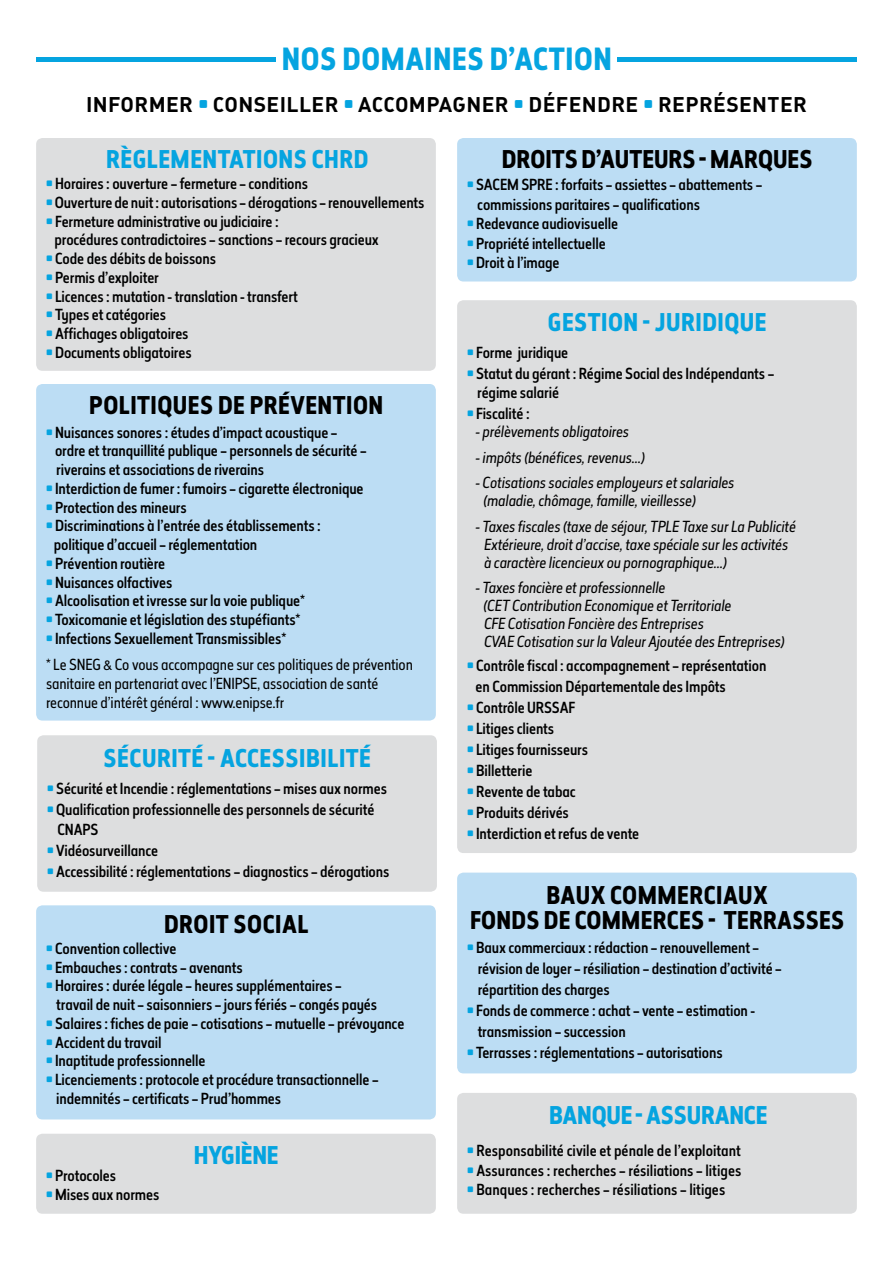
<style>
.page{position:relative;width:893px;height:1263px;background:#fff}
.page>*{position:absolute;margin:0;border:0;box-sizing:border-box;transform-origin:0 0}
.t1{font:700 30px "Elysio";letter-spacing:.02em;color:#05a4e0}
.t2{font:700 24px "Elysio";letter-spacing:.01em;color:#000}
.t3{font:700 24px "Elysio";letter-spacing:.02em;color:#05a4e0}
.t4{font:700 24px "Elysio";letter-spacing:-.01em;color:#05a4e0}
.t5{font:700 21px "DIN";letter-spacing:.02em;color:#000}
.t6{font:500 15px "Elysio";letter-spacing:-.01em;color:#000}
.t7{font:italic 15px "Elysio";letter-spacing:-.01em;color:#000}
.t8{font:15px "Elysio";letter-spacing:-.01em;color:#000}
.s1{font-family:"Agency FB";color:#05a4e0}
.s2{font-family:"Agency FB";font-weight:700;color:#05a4e0}
.s3{font-family:"Helvetica Neue";font-size:13.5px}
</style>
<div class="page">
<div style="left:36px;top:138px;width:400px;height:233px;background:#dddedf;border-radius:6px"></div>
<div style="left:36px;top:1134px;width:400px;height:80px;background:#dddedf;border-radius:6px"></div>
<div style="left:36px;top:905px;width:400px;height:214px;background:#bcddf4;border-radius:6px"></div>
<div style="left:37px;top:735px;width:400px;height:157px;background:#dddedf;border-radius:6px"></div>
<div style="left:457px;top:873px;width:400px;height:200px;background:#bcddf4;border-radius:6px"></div>
<div style="left:457px;top:1093px;width:400px;height:121px;background:#dddedf;border-radius:6px"></div>
<div style="left:457px;top:300px;width:400px;height:553px;background:#dddedf;border-radius:6px"></div>
<div style="left:36px;top:384px;width:400px;height:336px;background:#bcddf4;border-radius:6px"></div>
<div style="left:457px;top:138px;width:400px;height:143px;background:#bcddf4;border-radius:6px"></div>
<div style="left:617px;top:57px;width:240px;height:5px;background:#05a4e0"></div>
<div style="left:36px;top:57px;width:240px;height:5px;background:#05a4e0"></div>
<p class="t1" style="left:282px;top:38px;width:332px">NOS DOMAINES D’ACTION</p>
<p class="t5" style="left:86px;top:91px;width:722px">INFORMER <span class="s1">•</span> CONSEILLER <span class="s1">•</span> ACCOMPAGNER <span class="s1">•</span> DÉFENDRE <span class="s1">•</span> REPRÉSENTER</p>
<p class="t3" style="left:106px;top:142px;width:264px">RÈGLEMENTATIONS CHRD</p>
<p class="t6" style="left:46px;top:173px;width:263px"><span class="s2">•</span> Horaires : ouverture – fermeture – conditions</p>
<p class="t6" style="left:46px;top:192px;width:380px"><span class="s2">•</span>Ouverture de nuit : autorisations – dérogations – renouvellements</p>
<p class="t6" style="left:46px;top:211px;width:234px"><span class="s2">•</span> Fermeture administrative ou judiciaire :</p>
<p class="t6" style="left:55px;top:230px;width:326px">procédures contradictoires – sanctions – recours gracieux</p>
<p class="t6" style="left:46px;top:248px;width:171px"><span class="s2">•</span> Code des débits de boissons</p>
<p class="t6" style="left:46px;top:267px;width:114px"><span class="s2">•</span> Permis d’exploiter</p>
<p class="t6" style="left:46px;top:286px;width:253px"><span class="s2">•</span> Licences : mutation - translation - transfert</p>
<p class="t6" style="left:46px;top:305px;width:122px"><span class="s2">•</span> Types et catégories</p>
<p class="t6" style="left:46px;top:323px;width:144px"><span class="s2">•</span> Affichages obligatoires</p>
<p class="t6" style="left:46px;top:342px;width:147px"><span class="s2">•</span> Documents obligatoires</p>
<p class="t2" style="left:89px;top:388px;width:295px">POLITIQUES DE PRÉVENTION</p>
<p class="t6" style="left:46px;top:422px;width:293px"><span class="s2">•</span> Nuisances sonores : études d’impact acoustique –</p>
<p class="t6" style="left:55px;top:440px;width:313px">ordre et tranquillité publique – personnels de sécurité –</p>
<p class="t6" style="left:56px;top:459px;width:209px">riverains et associations de riverains</p>
<p class="t6" style="left:46px;top:478px;width:319px"><span class="s2">•</span> Interdiction de fumer : fumoirs – cigarette électronique</p>
<p class="t6" style="left:46px;top:497px;width:142px"><span class="s2">•</span> Protection des mineurs</p>
<p class="t6" style="left:46px;top:515px;width:276px"><span class="s2">•</span> Discriminations à l’entrée des établissements :</p>
<p class="t6" style="left:54px;top:534px;width:205px">politique d’accueil – réglementation</p>
<p class="t6" style="left:46px;top:553px;width:121px"><span class="s2">•</span> Prévention routière</p>
<p class="t6" style="left:46px;top:572px;width:128px"><span class="s2">•</span> Nuisances olfactives</p>
<p class="t6" style="left:46px;top:590px;width:261px"><span class="s2">•</span> Alcoolisation et ivresse sur la voie publique*</p>
<p class="t6" style="left:46px;top:609px;width:256px"><span class="s2">•</span> Toxicomanie et législation des stupéfiants*</p>
<p class="t6" style="left:46px;top:628px;width:242px"><span class="s2">•</span> Infections Sexuellement Transmissibles*</p>
<p class="t8" style="left:46px;top:654px;width:368px">* Le SNEG <span class="s3">&amp;</span> Co vous accompagne sur ces politiques de prévention</p>
<p class="t8" style="left:46px;top:673px;width:334px">sanitaire en partenariat avec l’ENIPSE, association de santé</p>
<p class="t8" style="left:46px;top:692px;width:240px">reconnue d’intérêt général : www.enipse.fr</p>
<p class="t3" style="left:104px;top:741px;width:269px">SÉCURITÉ - ACCESSIBILITÉ</p>
<p class="t6" style="left:47px;top:778px;width:341px"><span class="s2">•</span> Sécurité et Incendie : réglementations – mises aux normes</p>
<p class="t6" style="left:47px;top:799px;width:329px"><span class="s2">•</span> Qualification professionnelle des personnels de sécurité</p>
<p class="t6" style="left:57px;top:819px;width:43px">CNAPS</p>
<p class="t6" style="left:47px;top:840px;width:113px"><span class="s2">•</span> Vidéosurveillance</p>
<p class="t6" style="left:47px;top:861px;width:344px"><span class="s2">•</span> Accessibilité : réglementations – diagnostics – dérogations</p>
<p class="t2" style="left:164px;top:907px;width:146px">DROIT SOCIAL</p>
<p class="t6" style="left:46px;top:938px;width:132px"><span class="s2">•</span> Convention collective</p>
<p class="t6" style="left:46px;top:957px;width:198px"><span class="s2">•</span> Embauches : contrats – avenants</p>
<p class="t6" style="left:46px;top:975px;width:297px"><span class="s2">•</span> Horaires : durée légale – heures supplémentaires –</p>
<p class="t6" style="left:56px;top:994px;width:322px">travail de nuit – saisonniers – jours fériés – congés payés</p>
<p class="t6" style="left:46px;top:1013px;width:360px"><span class="s2">•</span> Salaires : fiches de paie – cotisations – mutuelle – prévoyance</p>
<p class="t6" style="left:46px;top:1032px;width:117px"><span class="s2">•</span> Accident du travail</p>
<p class="t6" style="left:46px;top:1050px;width:161px"><span class="s2">•</span> Inaptitude professionnelle</p>
<p class="t6" style="left:46px;top:1069px;width:334px"><span class="s2">•</span> Licenciements : protocole et procédure transactionnelle –</p>
<p class="t6" style="left:56px;top:1088px;width:226px">indemnités – certificats – Prud’hommes</p>
<p class="t6" style="left:46px;top:1165px;width:72px"><span class="s2">•</span> Protocoles</p>
<p class="t6" style="left:46px;top:1184px;width:115px"><span class="s2">•</span> Mises aux normes</p>
<p class="t4" style="left:194px;top:1138px;width:86px">HYGIÈNE</p>
<p class="t2" style="left:502px;top:142px;width:312px">DROITS D’AUTEURS - MARQUES</p>
<p class="t6" style="left:467px;top:174px;width:297px"><span class="s2">•</span> SACEM SPRE : forfaits – assiettes – abattements –</p>
<p class="t6" style="left:477px;top:194px;width:224px">commissions paritaires – qualifications</p>
<p class="t6" style="left:467px;top:213px;width:153px"><span class="s2">•</span> Redevance audiovisuelle</p>
<p class="t6" style="left:467px;top:233px;width:140px"><span class="s2">•</span> Propriété intellectuelle</p>
<p class="t6" style="left:467px;top:252px;width:94px"><span class="s2">•</span> Droit à l’image</p>
<p class="t3" style="left:548px;top:305px;width:220px">GESTION - JURIDIQUE</p>
<p class="t6" style="left:467px;top:342px;width:103px"><span class="s2">•</span> Forme juridique</p>
<p class="t6" style="left:467px;top:363px;width:309px"><span class="s2">•</span> Statut du gérant : Régime Social des Indépendants –</p>
<p class="t6" style="left:477px;top:382px;width:83px">régime salarié</p>
<p class="t6" style="left:467px;top:403px;width:64px"><span class="s2">•</span> Fiscalité :</p>
<p class="t7" style="left:476px;top:421px;width:155px">- prélèvements obligatoires</p>
<p class="t7" style="left:476px;top:447px;width:171px">- impôts (bénéfices, revenus…)</p>
<p class="t7" style="left:476px;top:472px;width:260px">- Cotisations sociales employeurs et salariales</p>
<p class="t7" style="left:483px;top:490px;width:214px">(maladie, chômage, famille, vieillesse)</p>
<p class="t7" style="left:476px;top:516px;width:322px">- Taxes fiscales (taxe de séjour, TPLE Taxe sur La Publicité</p>
<p class="t7" style="left:484px;top:534px;width:306px">Extérieure, droit d’accise, taxe spéciale sur les activités</p>
<p class="t7" style="left:484px;top:552px;width:244px">à caractère licencieux ou pornographique…)</p>
<p class="t7" style="left:476px;top:577px;width:191px">- Taxes foncière et professionnelle</p>
<p class="t7" style="left:483px;top:595px;width:249px">(CET Contribution Economique et Territoriale</p>
<p class="t7" style="left:484px;top:613px;width:221px">CFE Cotisation Foncière des Entreprises</p>
<p class="t7" style="left:484px;top:631px;width:302px">CVAE Cotisation sur la Valeur Ajoutée des Entreprises)</p>
<p class="t6" style="left:467px;top:655px;width:301px"><span class="s2">•</span> Contrôle fiscal : accompagnement – représentation</p>
<p class="t6" style="left:476px;top:676px;width:252px">en Commission Départementale des Impôts</p>
<p class="t6" style="left:467px;top:697px;width:110px"><span class="s2">•</span> Contrôle URSSAF</p>
<p class="t6" style="left:467px;top:718px;width:89px"><span class="s2">•</span> Litiges clients</p>
<p class="t6" style="left:467px;top:739px;width:123px"><span class="s2">•</span> Litiges fournisseurs</p>
<p class="t6" style="left:467px;top:760px;width:67px"><span class="s2">•</span> Billetterie</p>
<p class="t6" style="left:467px;top:781px;width:110px"><span class="s2">•</span> Revente de tabac</p>
<p class="t6" style="left:467px;top:802px;width:103px"><span class="s2">•</span> Produits dérivés</p>
<p class="t6" style="left:467px;top:823px;width:174px"><span class="s2">•</span> Interdiction et refus de vente</p>
<p class="t2" style="left:546px;top:878px;width:223px">BAUX COMMERCIAUX</p>
<p class="t2" style="left:470px;top:903px;width:376px">FONDS DE COMMERCES - TERRASSES</p>
<p class="t6" style="left:467px;top:937px;width:294px"><span class="s2">•</span> Baux commerciaux : rédaction – renouvellement –</p>
<p class="t6" style="left:478px;top:958px;width:306px">révision de loyer – résiliation – destination d’activité –</p>
<p class="t6" style="left:478px;top:979px;width:134px">répartition des charges</p>
<p class="t6" style="left:467px;top:1000px;width:290px"><span class="s2">•</span> Fonds de commerce : achat – vente – estimation -</p>
<p class="t6" style="left:478px;top:1021px;width:150px">transmission – succession</p>
<p class="t6" style="left:467px;top:1042px;width:257px"><span class="s2">•</span> Terrasses : réglementations – autorisations</p>
<p class="t4" style="left:549px;top:1098px;width:220px">BANQUE - ASSURANCE</p>
<p class="t6" style="left:467px;top:1140px;width:275px"><span class="s2">•</span> Responsabilité civile et pénale de l’exploitant</p>
<p class="t6" style="left:467px;top:1159px;width:276px"><span class="s2">•</span> Assurances : recherches – résiliations – litiges</p>
<p class="t6" style="left:467px;top:1179px;width:260px"><span class="s2">•</span> Banques : recherches – résiliations – litiges</p>
</div>
